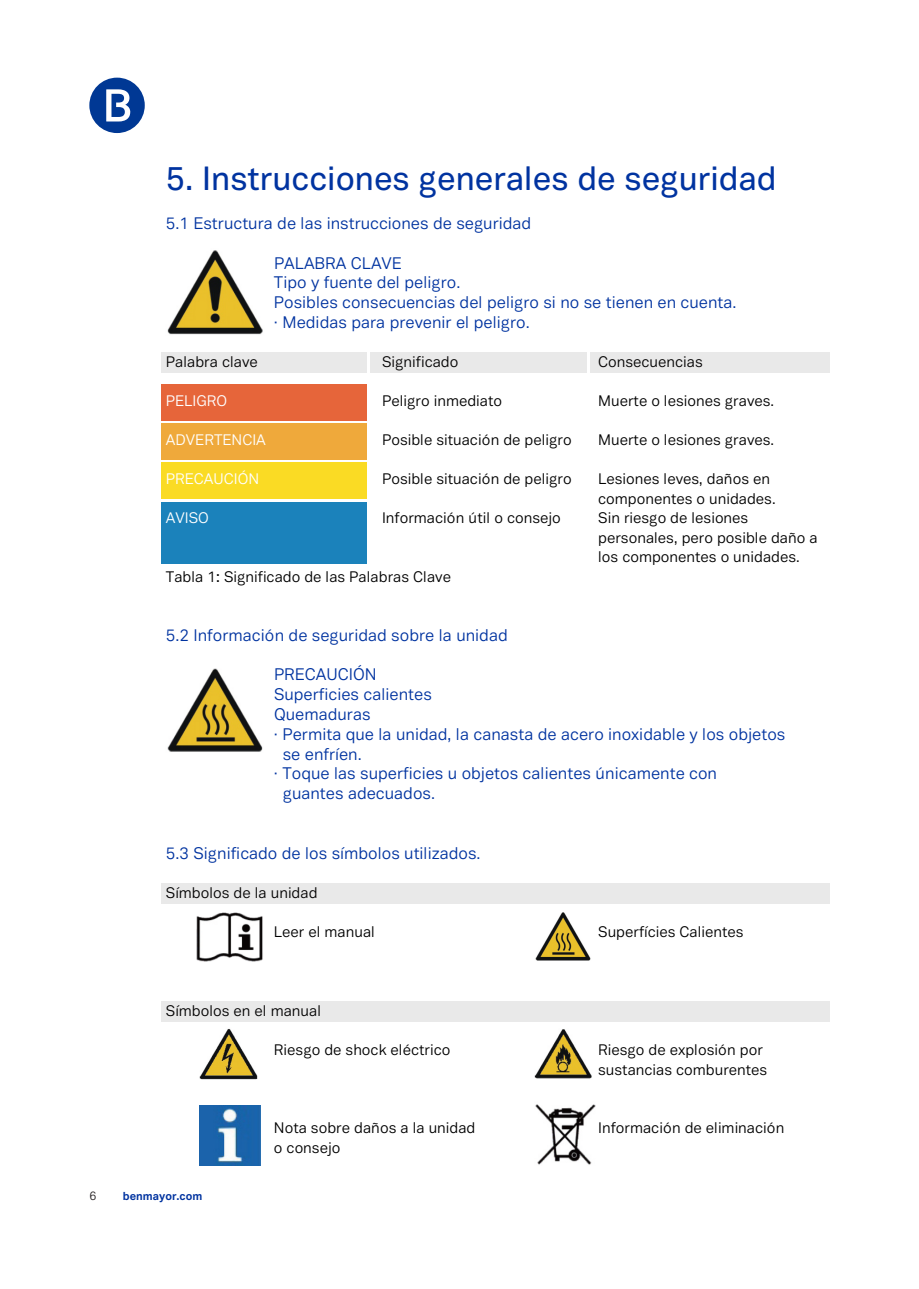
<style>
.page{position:relative;width:919px;height:1289px;background:#fff}
.page>*{position:absolute;margin:0;border:0;box-sizing:border-box;transform-origin:0 0}
.t1{font:500 33px "Vaud Display";color:#0033a0}
.t2{font:16.5px "Vaud Display";color:#0033a0}
.t3{font:15px "Vaud";color:#000}
.t4{font:15px "Vaud";color:#fff}
.t5{font:12px "Vaud";color:#231f20}
.t6{font:700 11.25px "Vaud Display";color:#0033a0}
</style>
<div class="page">
<div style="left:161px;top:384px;width:206px;height:36px;background:#e6653a"></div>
<div style="left:161px;top:423px;width:206px;height:37px;background:#efa93b"></div>
<div style="left:161px;top:463px;width:206px;height:36px;background:#fadb24"></div>
<div style="left:161px;top:502px;width:206px;height:62px;background:#1b82bb"></div>
<svg style="left:89px;top:78px;width:56px;height:55px"></svg>
<img style="left:167px;top:250px;width:96px;height:85px">
<div style="left:161px;top:352px;width:206px;height:20px;background:#e9e9e9"></div>
<div style="left:370px;top:352px;width:216px;height:20px;background:#e9e9e9"></div>
<div style="left:589px;top:352px;width:240px;height:20px;background:#e9e9e9"></div>
<img style="left:167px;top:668px;width:96px;height:84px">
<img style="left:535px;top:912px;width:56px;height:49px">
<div style="left:162px;top:883px;width:667px;height:20px;background:#e9e9e9"></div>
<div style="left:162px;top:1001px;width:667px;height:20px;background:#e9e9e9"></div>
<img style="left:196px;top:912px;width:67px;height:50px">
<img style="left:200px;top:1029px;width:57px;height:50px">
<img style="left:534px;top:1029px;width:58px;height:50px">
<img style="left:200px;top:1105px;width:61px;height:60px">
<img style="left:535px;top:1104px;width:60px;height:61px">
<p class="t5" style="left:89px;top:1188px;width:8px">6</p>
<p class="t1" style="left:166px;top:158px;width:612px">5. Instrucciones generales de seguridad</p>
<p class="t2" style="left:166px;top:213px;width:367px">5.1 Estructura de las instrucciones de seguridad</p>
<p class="t2" style="left:274px;top:253px;width:129px">PALABRA CLAVE</p>
<p class="t2" style="left:274px;top:273px;width:188px">Tipo y fuente del peligro.</p>
<p class="t2" style="left:274px;top:293px;width:464px">Posibles consecuencias del peligro si no se tienen en cuenta.</p>
<p class="t2" style="left:274px;top:312px;width:257px">· Medidas para prevenir el peligro.</p>
<p class="t3" style="left:166px;top:353px;width:93px">Palabra clave</p>
<p class="t3" style="left:382px;top:353px;width:78px">Significado</p>
<p class="t3" style="left:598px;top:353px;width:106px">Consecuencias</p>
<p class="t4" style="left:166px;top:392px;width:63px">PELIGRO</p>
<p class="t3" style="left:382px;top:392px;width:121px">Peligro inmediato</p>
<p class="t3" style="left:598px;top:392px;width:177px">Muerte o lesiones graves.</p>
<p class="t4" style="left:166px;top:431px;width:101px">ADVERTENCIA</p>
<p class="t3" style="left:382px;top:431px;width:191px">Posible situación de peligro</p>
<p class="t3" style="left:598px;top:431px;width:177px">Muerte o lesiones graves.</p>
<p class="t4" style="left:166px;top:470px;width:95px">PRECAUCIÓN</p>
<p class="t3" style="left:382px;top:470px;width:191px">Posible situación de peligro</p>
<p class="t3" style="left:598px;top:470px;width:173px">Lesiones leves, daños en</p>
<p class="t3" style="left:598px;top:490px;width:179px">componentes o unidades.</p>
<p class="t4" style="left:166px;top:509px;width:45px">AVISO</p>
<p class="t3" style="left:382px;top:509px;width:180px">Información útil o consejo</p>
<p class="t3" style="left:598px;top:509px;width:152px">Sin riesgo de lesiones</p>
<p class="t3" style="left:598px;top:529px;width:221px">personales, pero posible daño a</p>
<p class="t3" style="left:598px;top:548px;width:203px">los componentes o unidades.</p>
<p class="t3" style="left:166px;top:568px;width:286px">Tabla 1: Significado de las Palabras Clave</p>
<p class="t2" style="left:166px;top:625px;width:343px">5.2 Información de seguridad sobre la unidad</p>
<p class="t2" style="left:274px;top:665px;width:104px">PRECAUCIÓN</p>
<p class="t2" style="left:274px;top:684px;width:159px">Superficies calientes</p>
<p class="t2" style="left:274px;top:704px;width:98px">Quemaduras</p>
<p class="t2" style="left:274px;top:724px;width:513px">· Permita que la unidad, la canasta de acero inoxidable y los objetos</p>
<p class="t2" style="left:283px;top:744px;width:80px">se enfríen.</p>
<p class="t2" style="left:274px;top:764px;width:444px">· Toque las superficies u objetos calientes únicamente con</p>
<p class="t2" style="left:283px;top:783px;width:154px">guantes adecuados.</p>
<p class="t2" style="left:166px;top:843px;width:316px">5.3 Significado de los símbolos utilizados.</p>
<p class="t3" style="left:166px;top:883px;width:153px">Símbolos de la unidad</p>
<p class="t3" style="left:274px;top:923px;width:103px">Leer el manual</p>
<p class="t3" style="left:598px;top:923px;width:147px">Superfícies Calientes</p>
<p class="t3" style="left:166px;top:1002px;width:157px">Símbolos en el manual</p>
<p class="t3" style="left:274px;top:1041px;width:178px">Riesgo de shock eléctrico</p>
<p class="t3" style="left:598px;top:1041px;width:166px">Riesgo de explosión por</p>
<p class="t3" style="left:598px;top:1060px;width:171px">sustancias comburentes</p>
<p class="t6" style="left:123px;top:1188px;width:81px">benmayor.com</p>
<p class="t3" style="left:274px;top:1119px;width:203px">Nota sobre daños a la unidad</p>
<p class="t3" style="left:598px;top:1119px;width:188px">Información de eliminación</p>
<p class="t3" style="left:274px;top:1138px;width:68px">o consejo</p>
</div>
